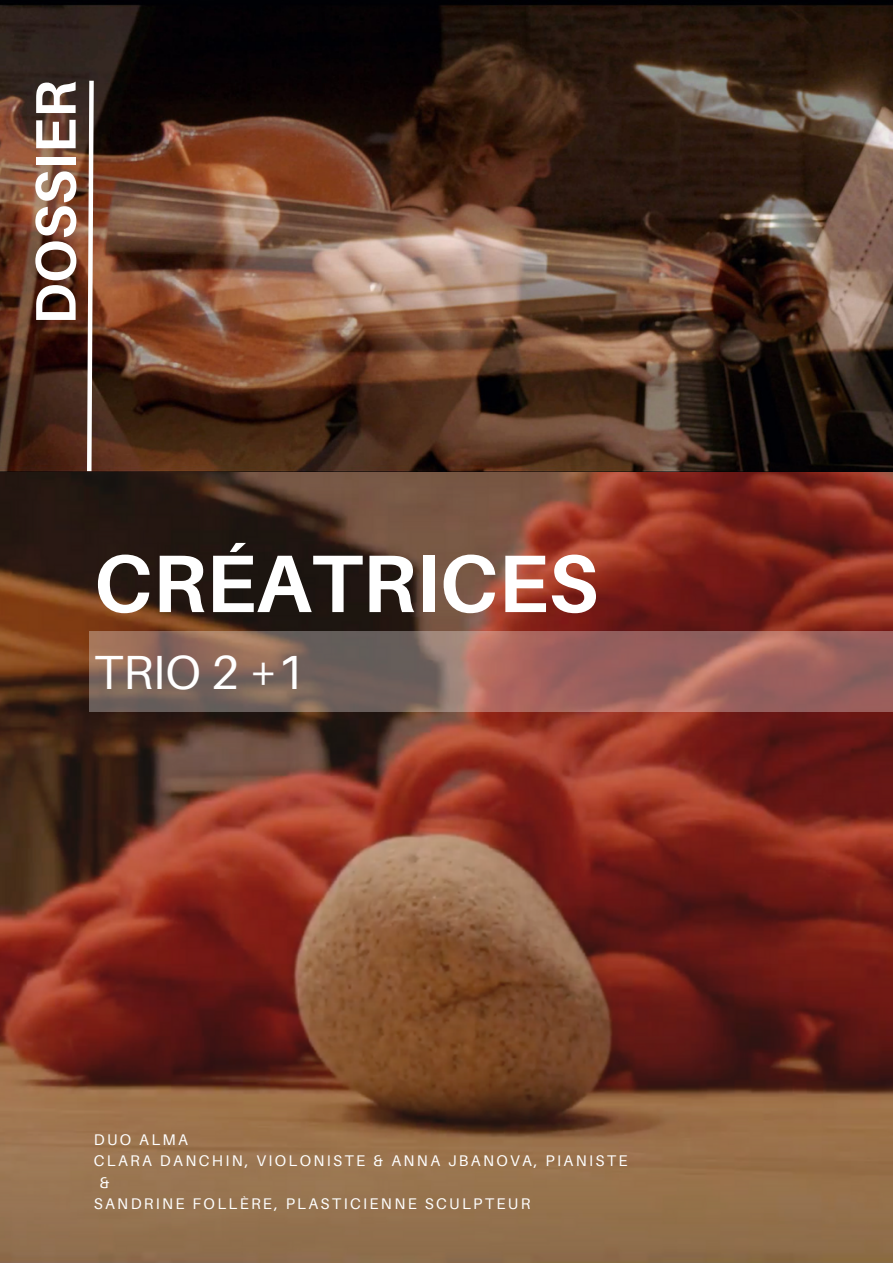
<style>
.page{position:relative;width:893px;height:1264px;background:#fff}
.page>*{position:absolute;margin:0;border:0;box-sizing:border-box;transform-origin:0 0}
.t1{font:700 81.6px "Aileron";color:#fff}
.t2{font:700 57.15px "Aileron";color:#fff}
.t3{font:48px "Aileron";color:#fff}
.t4{font:15.45px "Aileron";letter-spacing:.15em;color:#fff}
</style>
<div class="page">
<img style="left:0;top:0;width:892px;height:1262px">
<svg style="left:89px;top:631px;width:803px;height:80px;background:#90665e"></svg>
<svg style="left:85px;top:76px;width:11px;height:399px"></svg>
<p class="t2" style="left:20px;top:325px;width:246px;rotate:-90deg">DOSSIER</p>
<p class="t1" style="left:94px;top:533px;width:505px">CRÉATRICES</p>
<p class="t3" style="left:94px;top:642px;width:213px">TRIO 2 +1</p>
<p class="t4" style="left:94px;top:1129px;width:96px">DUO ALMA</p>
<p class="t4" style="left:94px;top:1151px;width:535px">CLARA DANCHIN, VIOLONISTE &amp; ANNA JBANOVA, PIANISTE</p>
<p class="t4" style="left:99px;top:1172px;width:12px">&amp;</p>
<p class="t4" style="left:94px;top:1194px;width:438px">SANDRINE FOLLÈRE, PLASTICIENNE SCULPTEUR</p>
</div>
